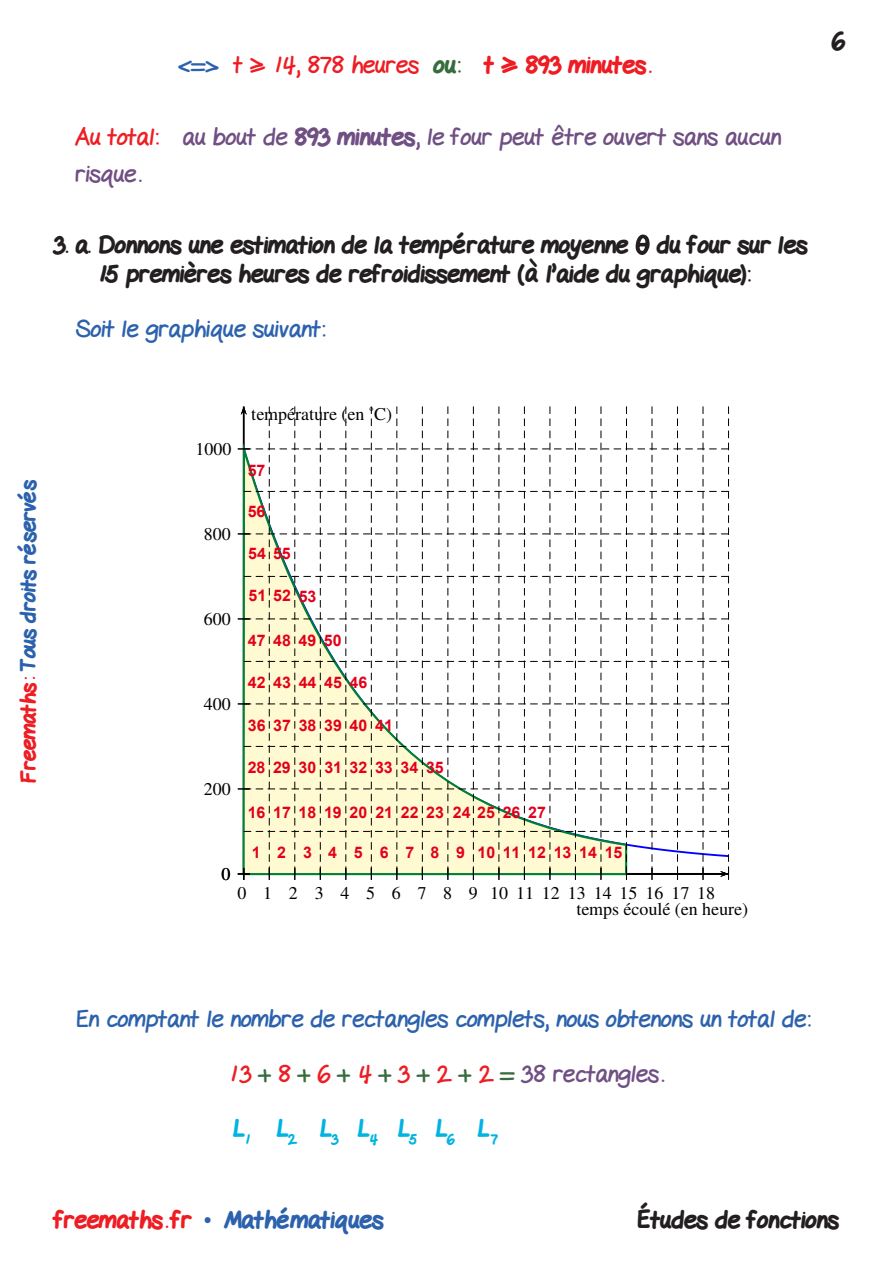
<style>
.page{position:relative;width:893px;height:1263px;background:#fff}
.page>*{position:absolute;margin:0;border:0;box-sizing:border-box;transform-origin:0 0}
.Sous_titre{font:800 24px/28.8px "Gel Pen";color:#231f20;text-align:center}
.Texte{font:24px/37.5px "Gel Pen";color:#704f83}
.Texte-2{font:24px "Gel Pen";color:#2c62ad}
.Texte-3{font:24px "Gel Pen";color:#ee1d23}
.t1{font:800 24px "Gel Pen";color:#2c62ad}
.Texte-4{font:800 24px "Gel Pen";color:#00b3e0}
.t2{font:800 21px "Gel Pen";letter-spacing:-.01em;color:#2c62ad}
.t3{font:18px "Nimbus Rom No 9 L";color:#000}
.t4{font:700 15.9px "Arial";color:#e2001a}
.s1{color:#2c62ad}
.s2{font-weight:800;color:#386c3d}
.s3{font-weight:800}
.s4{color:#ee1d23}
.s5{color:#386c3d}
.s6{font-family:"Times New Roman";font-weight:400}
</style>
<div class="page">
<svg style="left:635px;top:234px;width:15px;height:21px"></svg>
<svg style="left:238px;top:406px;width:491px;height:474px"></svg>
<p class="Texte-3" style="left:179px;top:45px;width:474px"><span class="s1">&lt;=&gt;</span> t ≥ 14, 878 heures <span class="s2">ou:</span> <span class="s3">t ≥ 893 minutes .</span></p>
<p class="Texte" style="left:75px;top:115px;width:707px"><span class="s4">Au total:</span> au bout de <span class="s3">893 minutes</span>, le four peut être ouvert sans aucun risque .</p>
<p class="Sous_titre" style="left:54px;top:230px;width:755px">3. a. Donnons une estimation de la température moyenne du four sur les<br>15 premières heures de refroidissement (à l’aide du graphique):</p>
<p class="Texte-2" style="left:75px;top:309px;width:252px">Soit le graphique suivant:</p>
<p class="Sous_titre" style="left:832px;top:25px;width:15px">6</p>
<p class="t2" style="left:13px;top:783px;width:305px;rotate:-90deg"><span class="s4">Freemaths:</span> Tous droits réservés</p>
<p class="t3" style="left:195px;top:436px;width:37px">1000</p>
<p class="t3" style="left:204px;top:521px;width:28px">800</p>
<p class="t3" style="left:204px;top:606px;width:28px">600</p>
<p class="t3" style="left:204px;top:691px;width:28px">400</p>
<p class="t3" style="left:204px;top:776px;width:28px">200</p>
<p class="t3" style="left:222px;top:861px;width:10px">0</p>
<p class="t3" style="left:251px;top:401px;width:142px">température (en ˚C)</p>
<p class="t4" style="left:248px;top:459px;width:19px">57</p>
<p class="t4" style="left:248px;top:500px;width:19px">56</p>
<p class="t4" style="left:248px;top:543px;width:44px">54 55</p>
<p class="t4" style="left:249px;top:585px;width:44px">51 52</p>
<p class="t4" style="left:299px;top:585px;width:19px">53</p>
<p class="t4" style="left:248px;top:629px;width:70px">47 48 49</p>
<p class="t4" style="left:324px;top:629px;width:19px">50</p>
<p class="t4" style="left:248px;top:672px;width:121px">42 43 44 45 46</p>
<p class="t4" style="left:248px;top:715px;width:121px">36 37 38 39 40</p>
<p class="t4" style="left:375px;top:715px;width:19px">41</p>
<p class="t4" style="left:248px;top:757px;width:172px">28 29 30 31 32 33 34</p>
<p class="t4" style="left:426px;top:757px;width:19px">35</p>
<p class="t4" style="left:248px;top:802px;width:300px">16 17 18 19 20 21 22 23 24 25 26 27</p>
<p class="t4" style="left:252px;top:842px;width:372px">1 2 3 4 5 6 7 8 9 101112131415</p>
<p class="t3" style="left:237px;top:880px;width:479px">0 1 2 3 4 5 6 7 8 9 101112131415161718</p>
<p class="t3" style="left:576px;top:896px;width:173px">temps écoulé (en heure)</p>
<p class="Texte-2" style="left:75px;top:999px;width:737px">En comptant le nombre de rectangles complets, nous obtenons un total de:</p>
<p class="Texte" style="left:229px;top:1052px;width:437px"><span class="s4">13</span> <span class="s5">+</span> <span class="s4">8</span> <span class="s5">+</span> <span class="s4">6</span> <span class="s5">+</span> <span class="s4">4</span> <span class="s5">+</span> <span class="s4">3</span> <span class="s5">+</span> <span class="s4">2</span> <span class="s5">+</span> <span class="s4">2</span> <span class="s5">=</span> 38 rectangles.</p>
<p class="Texte-4" style="left:233px;top:1111px;width:267px">L<sub>1</sub> L<sub>2</sub> L<sub>3</sub> L<sub>4</sub> L<sub>5</sub> L<sub>6</sub> L<sub>7</sub></p>
<p class="t1" style="left:54px;top:1202px;width:331px"><span class="s4">freemaths . fr</span> <span class="s6">•</span> Mathématiques</p>
<p class="Sous_titre" style="left:637px;top:1204px;width:203px">Études de fonctions</p>
</div>
